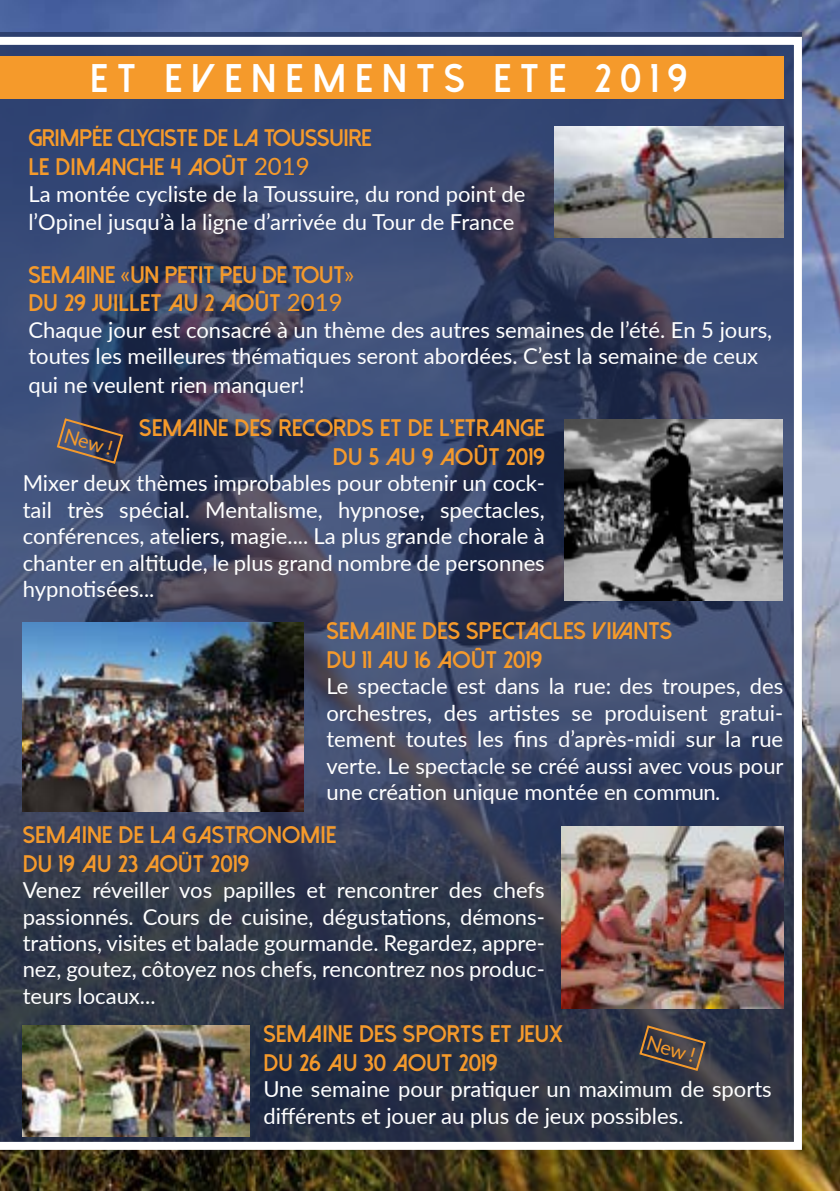
<style>
.page{position:relative;width:840px;height:1191px;background:#fff}
.page>*{position:absolute;margin:0;border:0;box-sizing:border-box;transform-origin:0 0}
.t1{font:800 40px "Dolce Vita";letter-spacing:.23em;color:#fff}
.t2{font:800 24px/28.8px "Dolce Vita";color:#f59a2b}
.t3{font:800 24px/28.8px "Dolce Vita";letter-spacing:-.02em;color:#f59a2b}
.t4{font:22px/26.4px "Lato";color:#fff;text-align:justify}
.t5{font:20px "Lato";color:#f59a2b}
.s1{font-family:"Lato";font-weight:400}
</style>
<div class="page">
<img style="left:0;top:0;width:839px;height:1191px">
<img style="left:0;top:37px;width:801px;height:1112px">
<svg style="left:637px;top:1024px;width:69px;height:48px;background:#4a4344"></svg>
<img style="left:554px;top:127px;width:228px;height:111px">
<h1 class="t1" style="left:90px;top:58px;width:598px">ET EVENEMENTS ETE 2019</h1>
<p class="t3" style="left:28px;top:124px;width:345px">GRIMPÉE CLYCISTE DE LA TOUSSUIRE<br>LE DIMANCHE 4 AOÛT <span class="s1">2019</span></p>
<p class="t4" style="left:28px;top:178px;width:498px;line-height:28.8px">La montée cycliste de la Toussuire, du rond point de l’Opinel jusqu’à la ligne d’arrivée du Tour de France</p>
<p class="t3" style="left:28px;top:260px;width:327px">SEMAINE <span class="s1">«</span>UN PETIT PEU DE TOUT<span class="s1">»<br></span>DU 29 JUILLET AU 2 AOÛT <span class="s1">2019</span></p>
<p class="t4" style="left:28px;top:316px;width:745px">Chaque jour est consacré à un thème des autres semaines de l’été. En 5 jours, toutes les meilleures thématiques seront abordées. C’est la semaine de ceux</p>
<p class="t4" style="left:28px;top:371px;width:278px">qui ne veulent rien manquer!</p>
<p class="t2" style="left:139px;top:413px;width:407px;text-align:right">SEMAINE DES RECORDS ET DE L’ETRANGE<br>DU 5 AU 9 AOÛT 2019</p>
<p class="t4" style="left:23px;top:469px;width:523px">Mixer deux thèmes improbables pour obtenir un cock&shy;tail très spécial. Mentalisme, hypnose, spectacles, conférences, ateliers, magie.... La plus grande chorale à chanter en altitude, le plus grand nombre de personnes hypnotisées...</p>
<p class="t5" style="left:69px;top:421px;width:51px;rotate:16deg">New !</p>
<p class="t2" style="left:326px;top:616px;width:347px">SEMAINE DES SPECTACLES VIVANTS<br>DU 11 AU 16 AOÛT 2019</p>
<p class="t4" style="left:326px;top:672px;width:458px">Le spectacle est dans la rue: des troupes, des orchestres, des artistes se produisent gratui&shy;tement toutes les fins d’après-midi sur la rue verte. Le spectacle se créé aussi avec vous pour une création unique montée en commun.</p>
<p class="t2" style="left:23px;top:820px;width:315px">SEMAINE DE LA GASTRONOMIE<br>DU 19 AU 23 AOÜT 2019</p>
<p class="t4" style="left:23px;top:876px;width:523px">Venez réveiller vos papilles et rencontrer des chefs passionnés. Cours de cuisine, dégustations, démons&shy;trations, visites et balade gourmande. Regardez, appre&shy;nez, goutez, côtoyez nos chefs, rencontrez nos produc&shy;teurs locaux...</p>
<p class="t2" style="left:263px;top:1019px;width:301px">SEMAINE DES SPORTS ET JEUX<br>DU 26 AU 30 AOUT 2019</p>
<p class="t4" style="left:263px;top:1075px;width:509px">Une semaine pour pratiquer un maximum de sports différents et jouer au plus de jeux possibles.</p>
<p class="t5" style="left:650px;top:1028px;width:51px;rotate:16deg">New !</p>
</div>
